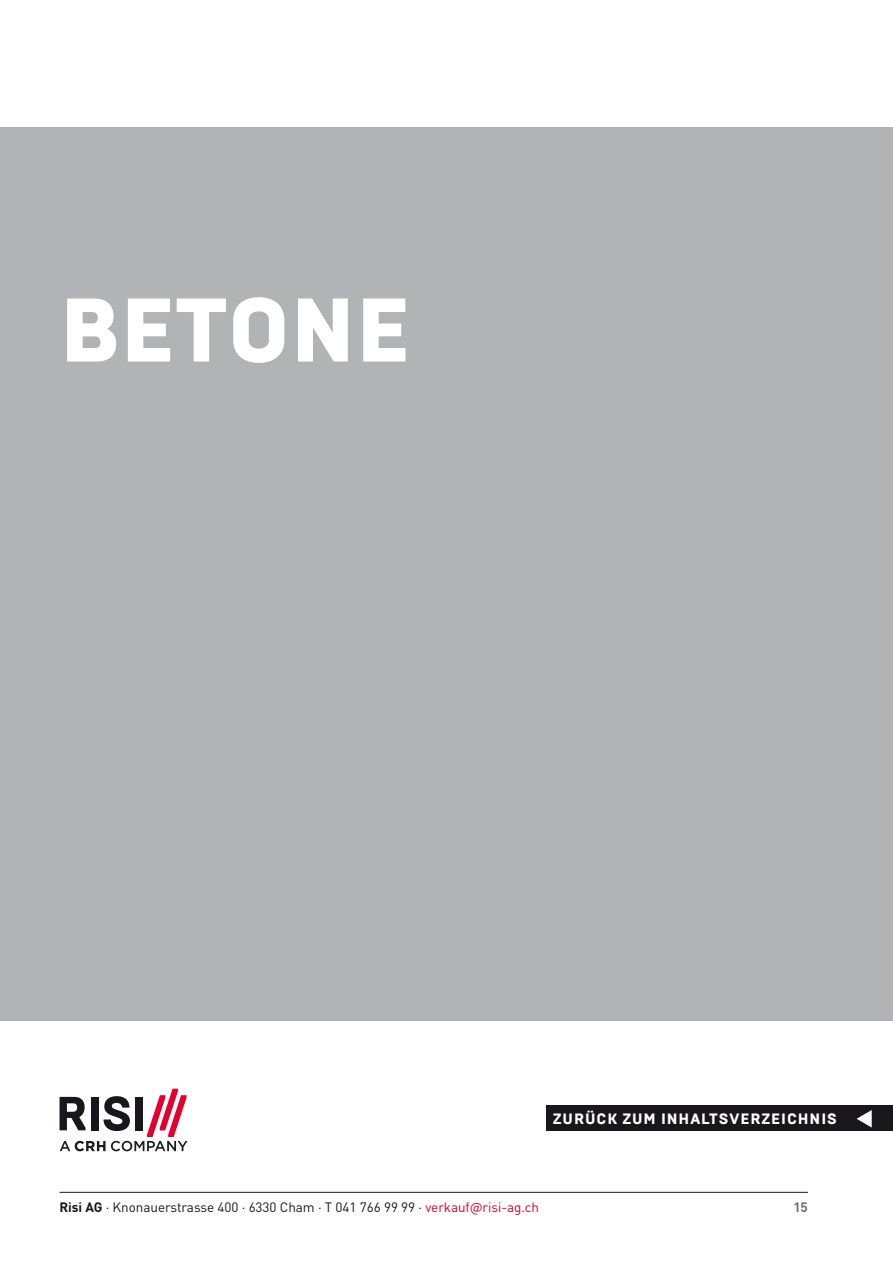
<style>
.page{position:relative;width:893px;height:1263px;background:#fff}
.page>*{position:absolute;margin:0;border:0;box-sizing:border-box;transform-origin:0 0}
.t1{font:900 90px "Brutal Type";color:#fff}
.t2{font:800 15px "Brutal Type";letter-spacing:.06em;color:#fff}
.t3{font:13.5px "DIN Pro";letter-spacing:-.005em;color:#1a171c}
.t4{font:700 13.5px "DIN Pro";color:#707173}
.s1{font-weight:700}
.s2{color:#d6002b}
</style>
<div class="page">
<hr style="left:60px;top:1192px;width:748px;height:1px;background:#1a171c">
<div style="left:0;top:128px;width:893px;height:892px;background:#b2b3b5"></div>
<div style="left:546px;top:1106px;width:347px;height:25px;background:#1a171c"></div>
<svg style="left:856px;top:1110px;width:16px;height:17px"></svg>
<svg style="left:60px;top:1089px;width:127px;height:62px"></svg>
<h1 class="t1" style="left:60px;top:274px;width:353px">BETONE</h1>
<p class="t2" style="left:553px;top:1109px;width:286px">ZURÜCK ZUM INHALTSVERZEICHNIS</p>
<p class="t3" style="left:60px;top:1196px;width:481px"><span class="s1">Risi AG</span> · Knonauerstrasse 400 · 6330 Cham · T 041 766 99 99 · <span class="s2">verkauf@risi-ag.ch</span></p>
<p class="t4" style="left:793px;top:1195px;width:16px">15</p>
</div>
